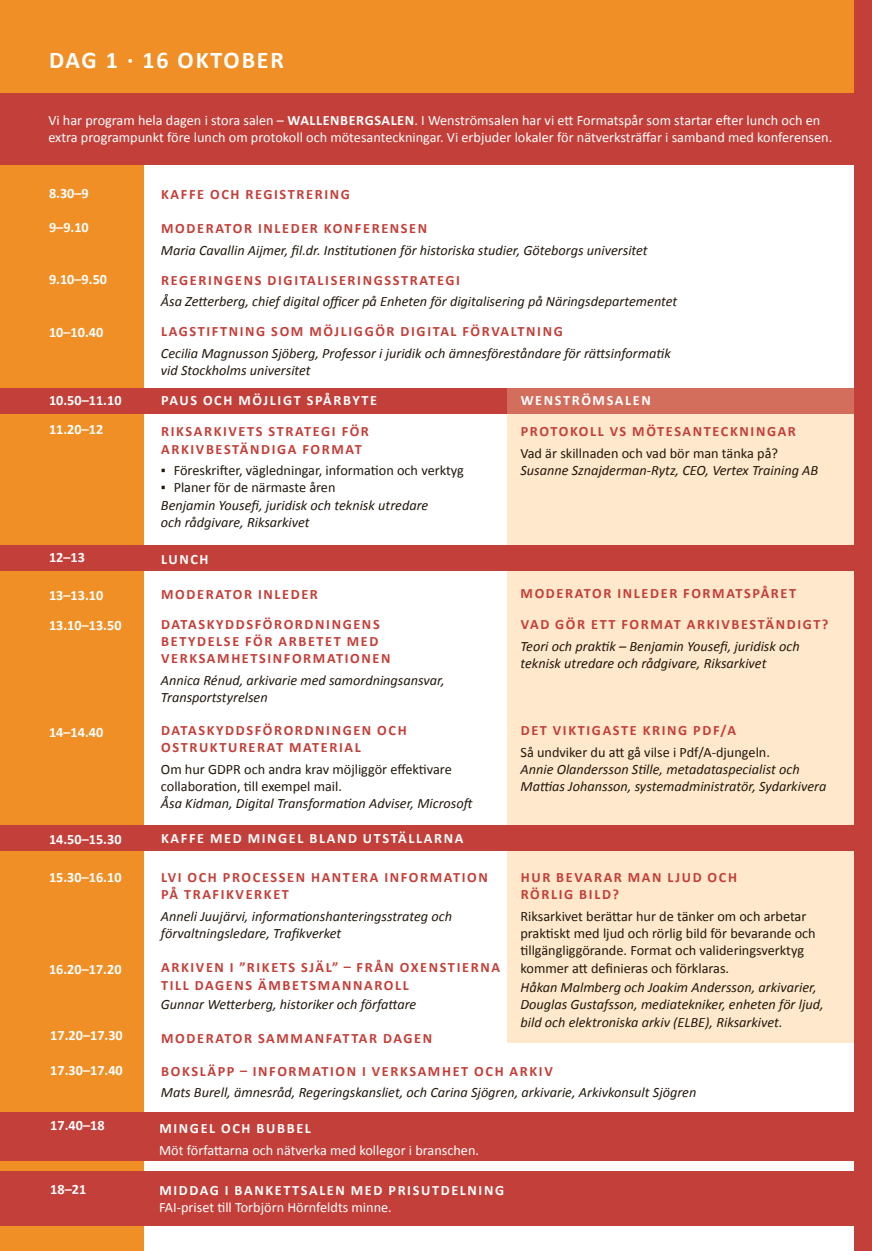
<style>
.page{position:relative;width:872px;height:1251px;background:#fff}
.page>*{position:absolute;margin:0;border:0;box-sizing:border-box;transform-origin:0 0}
.t1{font:700 24px "Calibri";letter-spacing:.075em;color:#fff}
.t2{font:italic 14.25px/17.2px "Calibri";color:#22180d}
.t3{font:700 14.25px/17.2px "Calibri";letter-spacing:.115em;color:#c33f39}
.t4{font:14.25px/17.2px "Calibri";color:#22180d}
.t5{font:14.25px/17.2px "Calibri";color:#fff}
.t6{font:700 14.25px "Calibri";letter-spacing:.115em;color:#fff}
.t7{font:700 14.25px/28.8px "Calibri";color:#fff}
.s1{font-weight:700}
.s2{font-weight:700;font-style:normal;color:#fff}
</style>
<div class="page">
<div style="left:507px;top:394px;width:362px;height:648px;background:#ffe8cb"></div>
<div style="left:0;top:151px;width:144px;height:1099px;background:#f08f25"></div>
<div style="left:0;top:0;width:869px;height:93px;background:#f08f25"></div>
<div style="left:0;top:545px;width:870px;height:26px;background:#c33f39"></div>
<div style="left:0;top:825px;width:870px;height:26px;background:#c33f39"></div>
<div style="left:0;top:1112px;width:870px;height:49px;background:#c33f39"></div>
<div style="left:0;top:1170px;width:870px;height:55px;background:#c33f39"></div>
<div style="left:0;top:388px;width:870px;height:25px;background:#c33f39"></div>
<div style="left:0;top:93px;width:870px;height:71px;background:#c33f39"></div>
<div style="left:507px;top:388px;width:363px;height:25px;background:#d36e5d"></div>
<div style="left:855px;top:0;width:17px;height:1250px;background:#c33f39"></div>
<h1 class="t1" style="left:49px;top:44px;width:236px">DAG 1 · 16 OKTOBER</h1>
<p class="t5" style="left:48px;top:111px;width:785px">Vi har program hela dagen i stora salen – <span class="s1">WALLENBERGSALEN</span>. I Wenströmsalen har vi ett Formatspår som startar efter lunch och en extra programpunkt före lunch om protokoll och mötesanteckningar. Vi erbjuder lokaler för nätverksträffar i samband med konferensen.</p>
<p class="t6" style="left:49px;top:184px;width:41px">8.30–9</p>
<p class="t6" style="left:49px;top:218px;width:41px">9–9.10</p>
<p class="t6" style="left:49px;top:269px;width:60px">9.10–9.50</p>
<p class="t6" style="left:49px;top:323px;width:56px">10–10.40</p>
<p class="t7" style="left:49px;top:386px;width:74px">10.50–11.10<br>11.20–12</p>
<p class="t6" style="left:49px;top:548px;width:37px">12–13</p>
<p class="t7" style="left:49px;top:580px;width:74px;line-height:30px">13–13.10<br>13.10–13.50</p>
<p class="t6" style="left:49px;top:723px;width:56px">14–14.40</p>
<p class="t6" style="left:49px;top:829px;width:74px">14.50–15.30</p>
<p class="t6" style="left:49px;top:868px;width:74px">15.30–16.10</p>
<p class="t6" style="left:49px;top:959px;width:74px">16.20–17.20</p>
<p class="t6" style="left:50px;top:1026px;width:74px">17.20–17.30</p>
<p class="t6" style="left:50px;top:1060px;width:74px">17.30–17.40</p>
<p class="t6" style="left:50px;top:1116px;width:56px">17.40–18</p>
<p class="t6" style="left:50px;top:1180px;width:37px">18–21</p>
<p class="t3" style="left:161px;top:185px;width:190px">KAFFE OCH REGISTRERING</p>
<p class="t3" style="left:161px;top:220px;width:267px">MODERATOR INLEDER KONFERENSEN</p>
<p class="t2" style="left:161px;top:241px;width:488px">Maria Cavallin Aijmer, fil.dr. Institutionen för historiska studier, Göteborgs universitet</p>
<p class="t3" style="left:161px;top:271px;width:300px">REGERINGENS DIGITALISERINGSSTRATEGI</p>
<p class="t2" style="left:161px;top:292px;width:518px">Åsa Zetterberg, chief digital officer på Enheten för digitalisering på Näringsdepartementet</p>
<p class="t3" style="left:161px;top:323px;width:403px">LAGSTIFTNING SOM MÖJLIGGÖR DIGITAL FÖRVALTNING</p>
<p class="t2" style="left:161px;top:344px;width:511px">Cecilia Magnusson Sjöberg, Professor i juridik och ämnesföreståndare för rättsinformatik vid Stockholms universitet<span class="s2">E</span></p>
<p class="t6" style="left:161px;top:391px;width:217px">PAUS OCH MÖJLIGT SPÅRBYTE</p>
<p class="t6" style="left:521px;top:391px;width:131px">WENSTRÖMSALEN</p>
<p class="t3" style="left:161px;top:423px;width:209px">RIKSARKIVETS STRATEGI FÖR<br>ARKIVBESTÄNDIGA FORMAT</p>
<p class="t4" style="left:161px;top:461px;width:304px">▪ Föreskrifter, vägledningar, information och verktyg</p>
<p class="t4" style="left:161px;top:479px;width:176px">▪ Planer för de närmaste åren</p>
<p class="t2" style="left:161px;top:495px;width:269px">Benjamin Yousefi, juridisk och teknisk utredare och rådgivare, Riksarkivet</p>
<p class="t6" style="left:161px;top:550px;width:49px">LUNCH</p>
<p class="t3" style="left:161px;top:579px;width:220px;line-height:30px">MODERATOR INLEDER<br>DATASKYDDSFÖRORDNINGENS</p>
<p class="t3" style="left:161px;top:632px;width:231px">BETYDELSE FÖR ARBETET MED<br>VERKSAMHETSINFORMATIONEN</p>
<p class="t2" style="left:161px;top:670px;width:285px">Annica Rénud, arkivarie med samordningsansvar,<br>Transportstyrelsen</p>
<p class="t3" style="left:161px;top:721px;width:247px">DATASKYDDSFÖRORDNINGEN OCH<br>OSTRUKTURERAT MATERIAL</p>
<p class="t4" style="left:161px;top:760px;width:292px">Om hur GDPR och andra krav möjliggör effektivare collaboration, till exempel mail.</p>
<p class="t2" style="left:161px;top:794px;width:314px">Åsa Kidman, Digital Transformation Adviser, Microsoft</p>
<p class="t6" style="left:161px;top:828px;width:304px">KAFFE MED MINGEL BLAND UTSTÄLLARNA</p>
<p class="t3" style="left:521px;top:423px;width:277px">PROTOKOLL VS MÖTESANTECKNINGAR</p>
<p class="t4" style="left:520px;top:444px;width:259px">Vad är skillnaden och vad bör man tänka på?</p>
<p class="t2" style="left:520px;top:461px;width:299px">Susanne Sznajderman-Rytz, CEO, Vertex Training AB</p>
<p class="t3" style="left:520px;top:584px;width:277px">MODERATOR INLEDER FORMATSPÅRET</p>
<p class="t3" style="left:521px;top:615px;width:309px">VAD GÖR ETT FORMAT ARKIVBESTÄNDIGT?</p>
<p class="t2" style="left:520px;top:636px;width:281px">Teori och praktik – Benjamin Yousefi, juridisk och teknisk utredare och rådgivare, Riksarkivet</p>
<p class="t3" style="left:521px;top:721px;width:217px">DET VIKTIGASTE KRING PDF/A</p>
<p class="t4" style="left:520px;top:743px;width:251px">Så undviker du att gå vilse i Pdf/A-djungeln.</p>
<p class="t2" style="left:520px;top:759px;width:307px">Annie Olandersson Stille, metadataspecialist och<br>Mattias Johansson, systemadministratör, Sydarkivera</p>
<p class="t3" style="left:161px;top:868px;width:328px">LVI OCH PROCESSEN HANTERA INFORMATION<br>PÅ TRAFIKVERKET</p>
<p class="t2" style="left:161px;top:906px;width:293px">Anneli Juujärvi, informationshanteringsstrateg och förvaltningsledare, Trafikverket</p>
<p class="t3" style="left:521px;top:868px;width:218px">HUR BEVARAR MAN LJUD OCH<br>RÖRLIG BILD?</p>
<p class="t4" style="left:520px;top:907px;width:297px">Riksarkivet berättar hur de tänker om och arbetar praktiskt med ljud och rörlig bild för bevarande och tillgängliggörande. Format och valideringsverktyg kommer att definieras och förklaras.</p>
<p class="t2" style="left:520px;top:977px;width:305px">Håkan Malmberg och Joakim Andersson, arkivarier,<br>Douglas Gustafsson, mediatekniker, enheten för ljud, bild och elektroniska arkiv (ELBE), Riksarkivet.</p>
<p class="t3" style="left:161px;top:958px;width:340px">ARKIVEN I ”RIKETS SJÄL” – FRÅN OXENSTIERNA<br>TILL DAGENS ÄMBETSMANNAROLL</p>
<p class="t2" style="left:161px;top:995px;width:257px">Gunnar Wetterberg, historiker och författare</p>
<p class="t3" style="left:161px;top:1029px;width:272px">MODERATOR SAMMANFATTAR DAGEN</p>
<p class="t3" style="left:161px;top:1061px;width:393px">BOKSLÄPP – INFORMATION I VERKSAMHET OCH ARKIV</p>
<p class="t2" style="left:161px;top:1082px;width:537px">Mats Burell, ämnesråd, Regeringskansliet, och Carina Sjögren, arkivarie, Arkivkonsult Sjögren</p>
<p class="t6" style="left:159px;top:1118px;width:153px">MINGEL OCH BUBBEL</p>
<p class="t5" style="left:159px;top:1140px;width:321px">Möt författarna och nätverka med kollegor i branschen.</p>
<p class="t6" style="left:159px;top:1180px;width:346px">MIDDAG I BANKETTSALEN MED PRISUTDELNING</p>
<p class="t5" style="left:159px;top:1198px;width:234px">FAI-priset till Torbjörn Hörnfeldts minne.</p>
</div>
